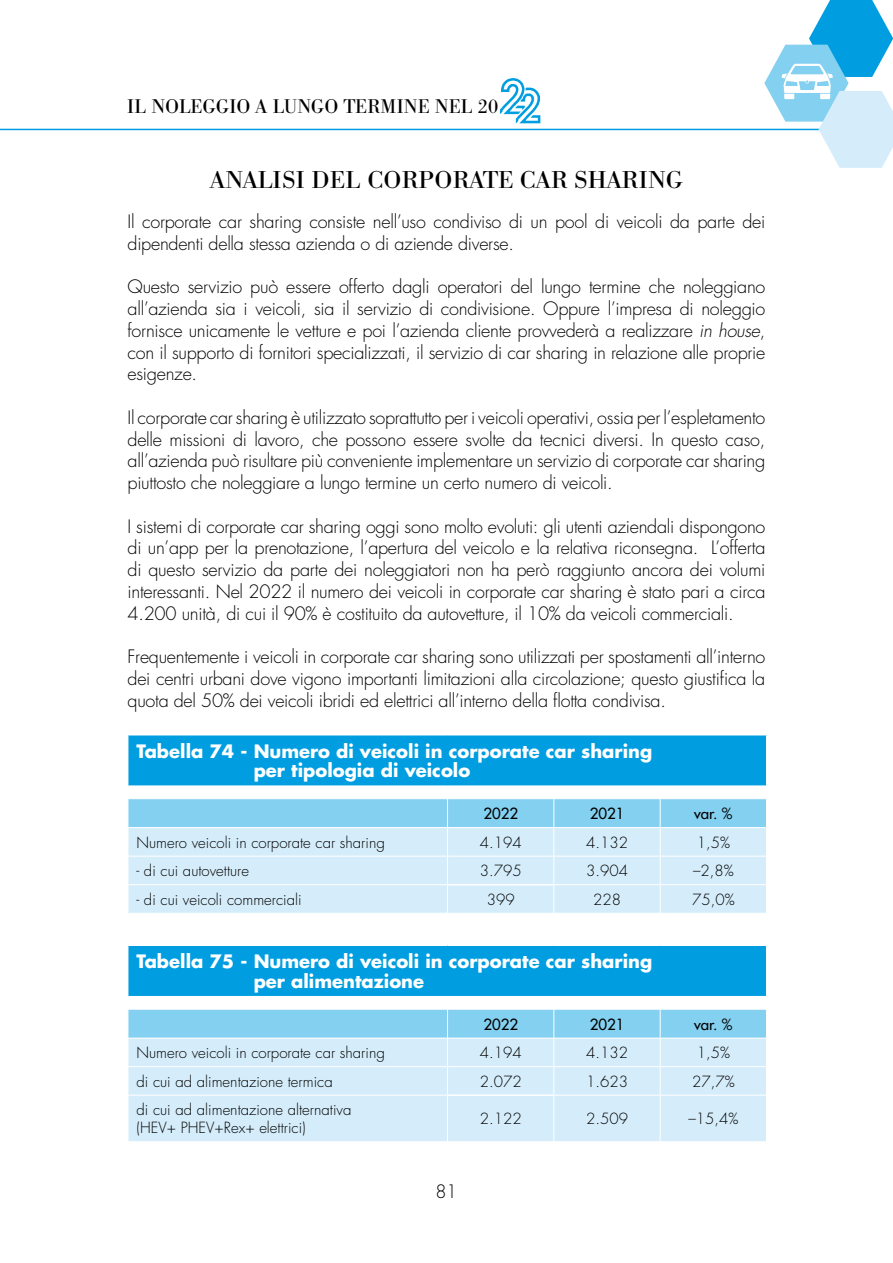
<style>
.page{position:relative;width:893px;height:1263px;background:#fff}
.page>*{position:absolute;margin:0;border:0;box-sizing:border-box;transform-origin:0 0}
.t1{font:24px "B Bodoni";letter-spacing:.02em;color:#000;scale:1.05 1}
.t2{font:19.5px "B Bodoni";letter-spacing:.02em;color:#000}
.t3{font:300 18px/21.8px "Futura";letter-spacing:-.015em;color:#000;text-align:justify}
.t4{font:700 18px/19.5px "Futura";color:#fff}
.t5{font:300 15px/18px "Futura";color:#000}
.t6{font:15px "Futura";color:#000}
.s1{font-style:italic}
.s2{color:#009ee0}
</style>
<div class="page">
<hr style="left:0;top:129px;width:893px;height:1px;background:#009ee0">
<img style="left:500px;top:78px;width:41px;height:46px">
<svg style="left:764px;top:0;width:129px;height:168px"></svg>
<img style="left:777px;top:61px;width:58px;height:42px">
<div style="left:128px;top:735px;width:638px;height:51px;background:#009ee0"></div>
<hr style="left:128px;top:735px;width:320px;height:1px;background:#fff">
<hr style="left:128px;top:735px;width:1px;height:50px;background:#fff">
<hr style="left:448px;top:735px;width:106px;height:1px;background:#fff">
<hr style="left:554px;top:735px;width:106px;height:1px;background:#fff">
<hr style="left:660px;top:735px;width:107px;height:1px;background:#fff">
<hr style="left:128px;top:785px;width:320px;height:1px;background:#fff">
<hr style="left:448px;top:785px;width:106px;height:1px;background:#fff">
<hr style="left:554px;top:785px;width:106px;height:1px;background:#fff">
<hr style="left:660px;top:785px;width:107px;height:1px;background:#fff">
<svg style="left:128px;top:799px;width:638px;height:114px;background:#c2e6f7"></svg>
<div style="left:128px;top:945px;width:638px;height:51px;background:#009ee0"></div>
<div style="left:129px;top:1096px;width:637px;height:45px;background:#d5edfa"></div>
<hr style="left:128px;top:945px;width:320px;height:1px;background:#fff">
<hr style="left:128px;top:946px;width:1px;height:50px;background:#fff">
<hr style="left:448px;top:945px;width:106px;height:1px;background:#fff">
<hr style="left:554px;top:945px;width:106px;height:1px;background:#fff">
<hr style="left:660px;top:945px;width:107px;height:1px;background:#fff">
<svg style="left:128px;top:1009px;width:639px;height:86px;background:#bce4f6"></svg>
<hr style="left:553px;top:1095px;width:1px;height:46px;background:#fff">
<hr style="left:660px;top:1095px;width:1px;height:46px;background:#fff">
<hr style="left:448px;top:1094px;width:105px;height:2px;background:#fff">
<hr style="left:447px;top:1095px;width:1px;height:46px;background:#fff">
<p class="t2" style="left:127px;top:96px;width:373px">IL NOLEGGIO A LUNGO TERMINE NEL 20</p>
<h1 class="t1" style="left:210px;top:166px;width:452px">ANALISI DEL CORPORATE CAR SHARING</h1>
<p class="t3" style="left:128px;top:211px;width:639px">Il corporate car sharing consiste nell’uso condiviso di un pool di veicoli da parte dei dipendenti della stessa azienda o di aziende diverse.</p>
<p class="t3" style="left:128px;top:276px;width:639px">Questo servizio può essere offerto dagli operatori del lungo termine che noleggiano all’azienda sia i veicoli, sia il servizio di condivisione. Oppure l’impresa di noleggio fornisce unicamente le vetture e poi l’azienda cliente provvederà a realizzare <span class="s1">in house</span>, con il supporto di fornitori specializzati, il servizio di car sharing in relazione alle proprie esigenze.</p>
<p class="t3" style="left:128px;top:407px;width:639px">Il corporate car sharing è utilizzato soprattutto per i veicoli operativi, ossia per l’espletamento delle missioni di lavoro, che possono essere svolte da tecnici diversi. In questo caso, all’azienda può risultare più conveniente implementare un servizio di corporate car sharing piuttosto che noleggiare a lungo termine un certo numero di veicoli.</p>
<p class="t3" style="left:128px;top:515px;width:639px">I sistemi di corporate car sharing oggi sono molto evoluti: gli utenti aziendali dispongono di un’app per la prenotazione, l’apertura del veicolo e la relativa riconsegna. L’offerta di questo servizio da parte dei noleggiatori non ha però raggiunto ancora dei volumi interessanti. Nel 2022 il numero dei veicoli in corporate car sharing è stato pari a circa 4.200 unità, di cui il 90% è costituito da autovetture, il 10% da veicoli commerciali.</p>
<p class="t3" style="left:128px;top:646px;width:639px">Frequentemente i veicoli in corporate car sharing sono utilizzati per spostamenti all’interno dei centri urbani dove vigono importanti limitazioni alla circolazione; questo giustifica la quota del 50% dei veicoli ibridi ed elettrici all’interno della flotta condivisa.</p>
<p class="t4" style="left:136px;top:741px;width:517px">Tabella 74 - Numero di veicoli in corporate car sharing<br><span class="s2">Tabella 72 -</span> per tipologia di veicolo</p>
<p class="t6" style="left:483px;top:804px;width:36px">2022</p>
<p class="t6" style="left:590px;top:804px;width:36px">2021</p>
<p class="t6" style="left:694px;top:804px;width:40px">var. %</p>
<p class="t5" style="left:136px;top:833px;width:250px">Numero veicoli in corporate car sharing</p>
<p class="t5" style="left:480px;top:833px;width:43px">4.194</p>
<p class="t5" style="left:586px;top:833px;width:43px">4.132</p>
<p class="t5" style="left:697px;top:833px;width:35px">1,5%</p>
<p class="t5" style="left:136px;top:862px;width:114px">- di cui autovetture</p>
<p class="t5" style="left:480px;top:862px;width:43px">3.795</p>
<p class="t5" style="left:586px;top:862px;width:43px">3.904</p>
<p class="t5" style="left:693px;top:862px;width:42px">–2,8%</p>
<p class="t5" style="left:136px;top:890px;width:167px">- di cui veicoli commerciali</p>
<p class="t5" style="left:487px;top:890px;width:29px">399</p>
<p class="t5" style="left:593px;top:890px;width:29px">228</p>
<p class="t5" style="left:692px;top:890px;width:44px">75,0%</p>
<p class="t4" style="left:136px;top:951px;width:517px">Tabella 75 - Numero di veicoli in corporate car sharing<br><span class="s2">Tabella 72 -</span> per alimentazione</p>
<p class="t6" style="left:483px;top:1014px;width:36px">2022</p>
<p class="t6" style="left:590px;top:1014px;width:36px">2021</p>
<p class="t6" style="left:694px;top:1014px;width:40px">var. %</p>
<p class="t5" style="left:136px;top:1044px;width:250px">Numero veicoli in corporate car sharing</p>
<p class="t5" style="left:480px;top:1044px;width:43px">4.194</p>
<p class="t5" style="left:586px;top:1044px;width:43px">4.132</p>
<p class="t5" style="left:697px;top:1044px;width:35px">1,5%</p>
<p class="t5" style="left:136px;top:1072px;width:198px">di cui ad alimentazione termica</p>
<p class="t5" style="left:480px;top:1072px;width:43px">2.072</p>
<p class="t5" style="left:586px;top:1072px;width:43px">1.623</p>
<p class="t5" style="left:692px;top:1072px;width:44px">27,7%</p>
<p class="t5" style="left:136px;top:1101px;width:217px">di cui ad alimentazione alternativa (HEV+ PHEV+Rex+ elettrici)</p>
<p class="t5" style="left:480px;top:1110px;width:43px">2.122</p>
<p class="t5" style="left:586px;top:1110px;width:43px">2.509</p>
<p class="t5" style="left:688px;top:1110px;width:52px">–15,4%</p>
<p class="t3" style="left:435px;top:1181px;width:23px">81</p>
</div>
